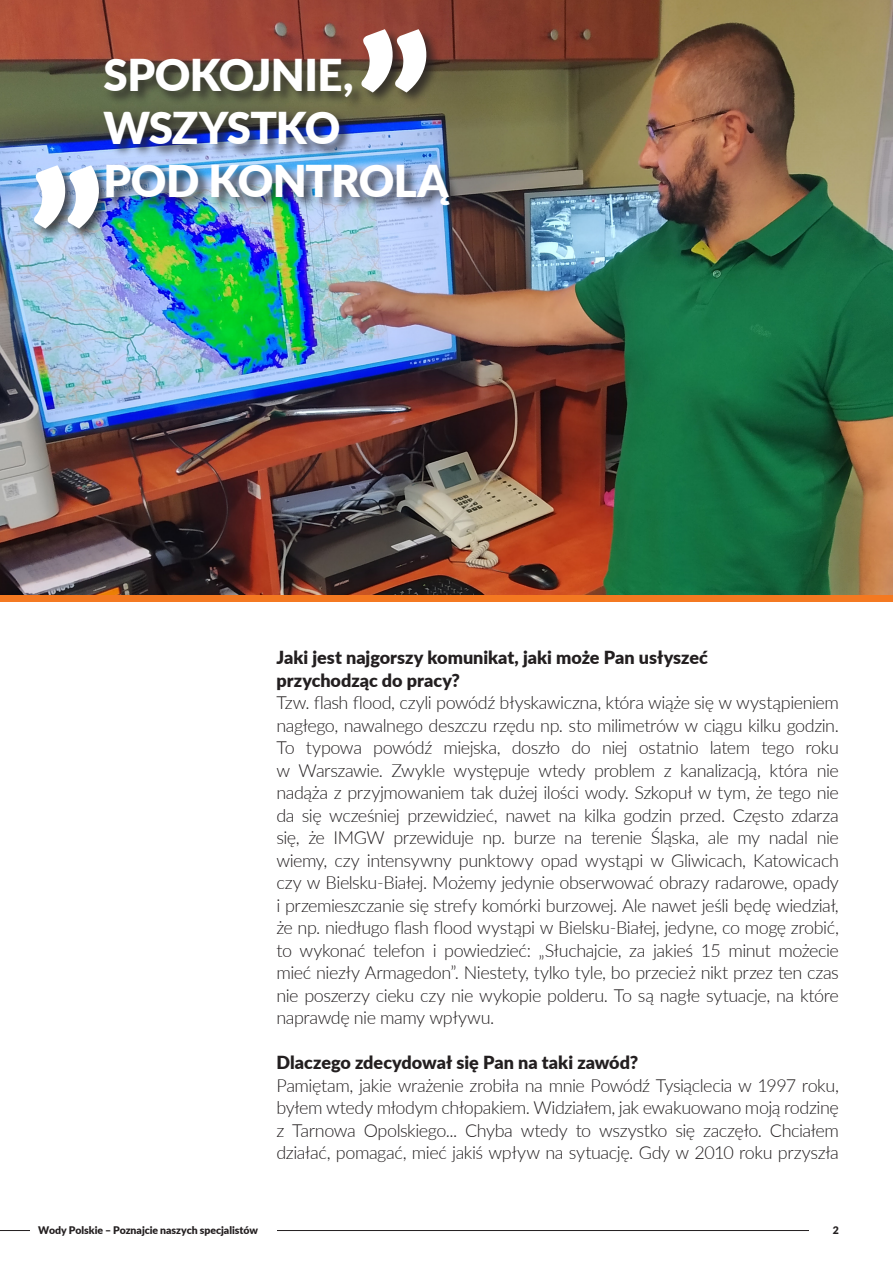
<style>
.page{position:relative;width:893px;height:1263px;background:#fff}
.page>*{position:absolute;margin:0;border:0;box-sizing:border-box;transform-origin:0 0}
.t1{font:900 188.25px "Lato";color:#fff}
.t2{font:900 43.8px/52.7px "Lato";letter-spacing:-.015em;color:#fff}
.t3{font:300 18px/22.5px "Lato";letter-spacing:-.025em;color:#231f20;text-align:justify}
.t4{font:900 18px/22.5px "Lato";color:#231f20}
.t5{font:900 10.5px "Lato";color:#231f20}
</style>
<div class="page">
<div style="left:0;top:587px;width:893px;height:15px;background:#f47921"></div>
<hr style="left:0;top:1230px;width:822px;height:1px;background:#231f20">
<img style="left:0;top:0;width:893px;height:594px">
<div style="left:30px;top:1226px;width:246px;height:9px;background:#fff"></div>
<div style="left:809px;top:1226px;width:30px;height:9px;background:#fff"></div>
<div style="left:32px;top:28px;width:431px;height:214px;background:#231f20;opacity:.75"></div>
<p class="t1" style="left:355px;top:-35px;width:78px">”</p>
<p class="t2" style="left:104px;top:47px;width:346px">SPOKOJNIE,<br>WSZYSTKO<br>POD KONTROLĄ</p>
<p class="t1" style="left:30px;top:-14px;width:77px">„</p>
<p class="t4" style="left:276px;top:646px;width:433px">Jaki jest najgorszy komunikat, jaki może Pan usłyszeć przychodząc do pracy?</p>
<p class="t3" style="left:276px;top:691px;width:564px">Tzw. flash flood, czyli powódź błyskawiczna, która wiąże się w wystąpieniem nagłego, nawalnego deszczu rzędu np. sto milimetrów w ciągu kilku godzin.<br>To typowa powódź miejska, doszło do niej ostatnio latem tego roku w Warszawie. Zwykle występuje wtedy problem z kanalizacją, która nie nadąża z przyjmowaniem tak dużej ilości wody. Szkopuł w tym, że tego nie da się wcześniej przewidzieć, nawet na kilka godzin przed. Często zdarza się, że IMGW przewiduje np. burze na terenie Śląska, ale my nadal nie wiemy, czy intensywny punktowy opad wystąpi w Gliwicach, Katowicach czy w Bielsku-Białej. Możemy jedynie obserwować obrazy radarowe, opady i przemieszczanie się strefy komórki burzowej. Ale nawet jeśli będę wiedział, że np. niedługo flash flood wystąpi w Bielsku-Białej, jedyne, co mogę zrobić, to wykonać telefon i powiedzieć: „Słuchajcie, za jakieś 15 minut możecie mieć niezły Armagedon”. Niestety, tylko tyle, bo przecież nikt przez ten czas nie poszerzy cieku czy nie wykopie polderu. To są nagłe sytuacje, na które naprawdę nie mamy wpływu.</p>
<p class="t4" style="left:276px;top:1051px;width:363px">Dlaczego zdecydował się Pan na taki zawód?</p>
<p class="t3" style="left:276px;top:1073px;width:564px">Pamiętam, jakie wrażenie zrobiła na mnie Powódź Tysiąclecia w 1997 roku, byłem wtedy młodym chłopakiem. Widziałem, jak ewakuowano moją rodzinę z Tarnowa Opolskiego... Chyba wtedy to wszystko się zaczęło. Chciałem działać, pomagać, mieć jakiś wpływ na sytuację. Gdy w 2010 roku przyszła</p>
<p class="t5" style="left:38px;top:1222px;width:221px">Wody Polskie – Poznajcie naszych specjalistów</p>
<p class="t5" style="left:833px;top:1222px;width:8px">2</p>
</div>
